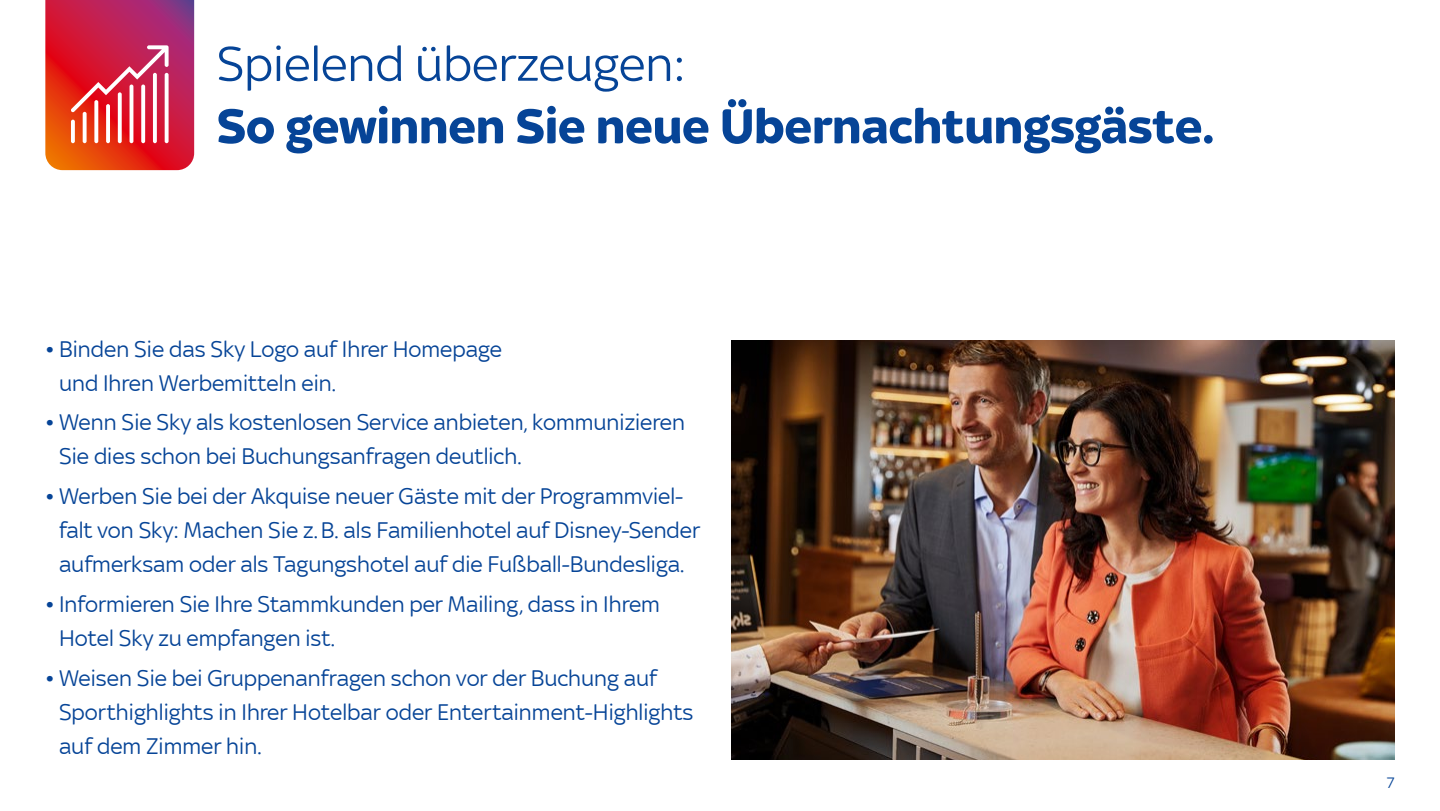
<style>
.page{position:relative;width:1440px;height:811px;background:#fff}
.page>*{position:absolute;margin:0;border:0;box-sizing:border-box;transform-origin:0 0}
.t1{font:700 52px "Sky Text";color:#064497}
.t2{font:52px "Sky Text";color:#064497}
.t3{font:24px/34px "Sky Text";color:#064497}
.t4{font:16px "Sky Text";color:#064497}
</style>
<div class="page">
<img style="left:731px;top:340px;width:664px;height:420px">
<svg style="left:45px;top:0;width:149px;height:170px;background:#d33a4a"></svg>
<h1 class="t2" style="left:217px;top:35px;width:470px">Spielend überzeugen:</h1>
<h1 class="t1" style="left:217px;top:96px;width:999px">So gewinnen Sie neue Übernachtungsgäste.</h1>
<p class="t3" style="left:59px;top:331px;width:445px;text-indent:-14px">• Binden Sie das Sky Logo auf Ihrer Homepage und Ihren Werbemitteln ein.</p>
<p class="t3" style="left:59px;top:405px;width:627px;text-indent:-14px">• Wenn Sie Sky als kostenlosen Service anbieten, kommunizieren<br>Sie dies schon bei Buchungsanfragen deutlich.</p>
<p class="t3" style="left:59px;top:479px;width:643px;text-indent:-14px">• Werben Sie bei der Akquise neuer Gäste mit der Programmviel&shy;falt von Sky: Machen Sie z.B. als Familienhotel auf Disney-Sender aufmerksam oder als Tagungshotel auf die Fußball-Bundesliga.</p>
<p class="t3" style="left:59px;top:587px;width:602px;text-indent:-14px">• Informieren Sie Ihre Stammkunden per Mailing, dass in Ihrem<br>Hotel Sky zu empfangen ist.</p>
<p class="t3" style="left:59px;top:660px;width:636px;text-indent:-14px">• Weisen Sie bei Gruppenanfragen schon vor der Buchung auf<br>Sporthighlights in Ihrer Hotelbar oder Entertainment-Highlights auf dem Zimmer hin.</p>
<p class="t4" style="left:1387px;top:774px;width:9px">7</p>
</div>
